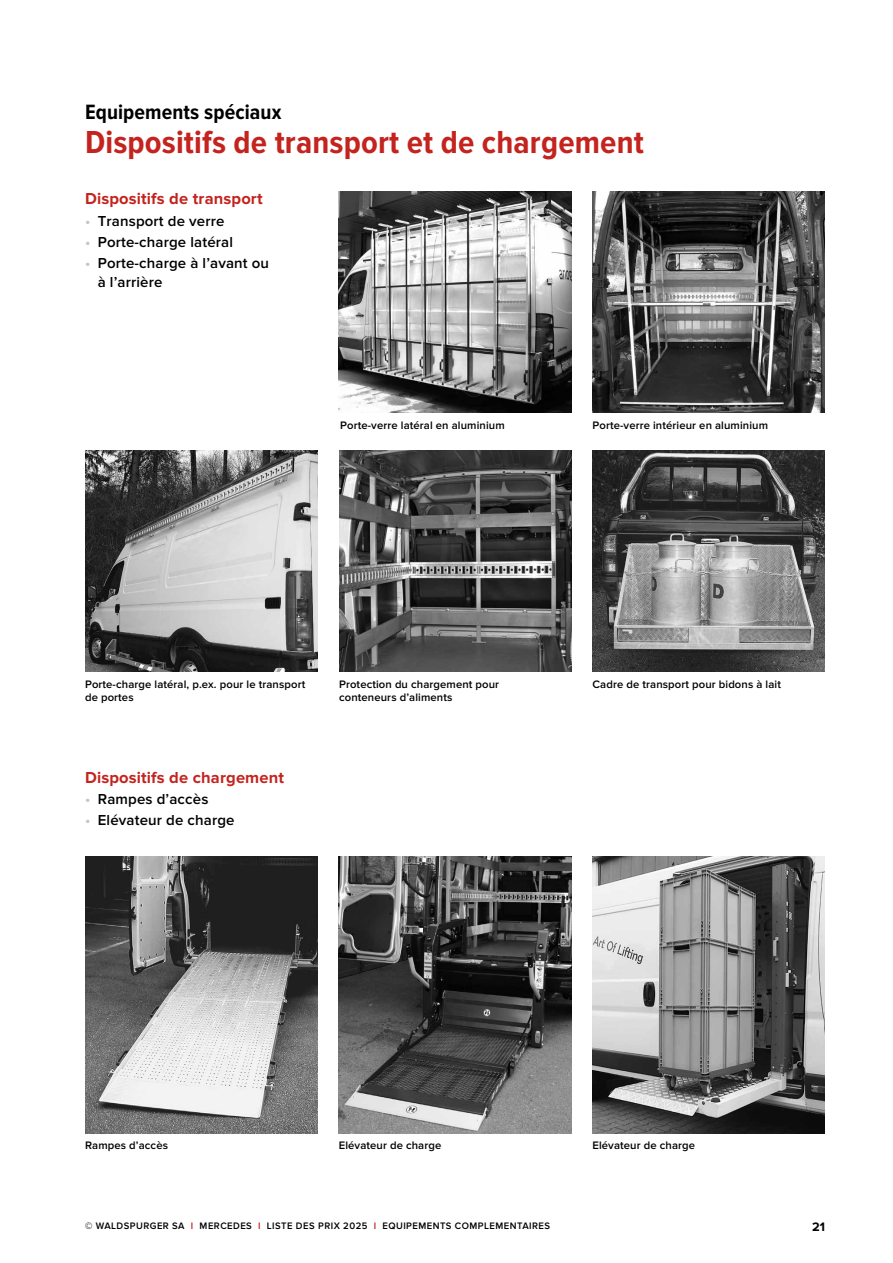
<style>
.page{position:relative;width:893px;height:1263px;background:#fff}
.page>*{position:absolute;margin:0;border:0;box-sizing:border-box;transform-origin:0 0}
.t1{font:700 33px "Proxima Nova Cond";letter-spacing:.005em;color:#c4231e}
.t2{font:700 21.45px "Proxima Nova Cond";letter-spacing:.005em;color:#000}
.t3{font:700 16.5px "Proxima Nova";letter-spacing:.01em;color:#c4231e}
.t4{font:600 15px/18.8px "Proxima Nova";letter-spacing:.01em;color:#000}
.t5{font:700 12.75px "Proxima Nova";color:#000}
.t6{font:600 11.25px/12.5px "Proxima Nova";letter-spacing:.01em;color:#000}
.t7{font:600 9.75px "Proxima Nova";letter-spacing:.05em;color:#000}
.s1{color:#c6c6c6}
.s2{color:#c4231e}
</style>
<div class="page">
<img style="left:592px;top:857px;width:233px;height:276px">
<img style="left:592px;top:191px;width:233px;height:222px">
<img style="left:339px;top:191px;width:232px;height:221px">
<img style="left:85px;top:451px;width:232px;height:221px">
<img style="left:592px;top:451px;width:233px;height:221px">
<img style="left:339px;top:451px;width:232px;height:221px">
<img style="left:85px;top:857px;width:232px;height:276px">
<img style="left:339px;top:857px;width:232px;height:276px">
<h2 class="t2" style="left:85px;top:100px;width:198px">Equipements spéciaux</h2>
<h1 class="t1" style="left:85px;top:124px;width:560px">Dispositifs de transport et de chargement</h1>
<h3 class="t3" style="left:85px;top:189px;width:179px">Dispositifs de transport</h3>
<h3 class="t4" style="left:85px;top:212px;width:141px"><span class="s1">•</span> Transport de verre</h3>
<h3 class="t4" style="left:85px;top:233px;width:149px"><span class="s1">•</span> Porte-charge latéral</h3>
<h3 class="t4" style="left:98px;top:254px;width:173px;text-indent:-13px"><span class="s1">•</span> Porte-charge à l’avant ou à l’arrière</h3>
<p class="t6" style="left:340px;top:419px;width:166px">Porte-verre latéral en aluminium</p>
<p class="t6" style="left:592px;top:419px;width:177px">Porte-verre intérieur en aluminium</p>
<p class="t6" style="left:85px;top:678px;width:222px">Porte-charge latéral, p.ex. pour le transport de portes</p>
<h3 class="t3" style="left:85px;top:768px;width:201px">Dispositifs de chargement</h3>
<h3 class="t4" style="left:85px;top:790px;width:125px"><span class="s1">•</span> Rampes d’accès</h3>
<h3 class="t4" style="left:85px;top:811px;width:151px"><span class="s1">•</span> Elévateur de charge</h3>
<p class="t6" style="left:339px;top:678px;width:162px">Protection du chargement pour conteneurs d’aliments</p>
<p class="t6" style="left:592px;top:678px;width:190px">Cadre de transport pour bidons à lait</p>
<p class="t6" style="left:85px;top:1139px;width:84px">Rampes d’accès</p>
<p class="t6" style="left:339px;top:1139px;width:104px">Elévateur de charge</p>
<p class="t6" style="left:592px;top:1139px;width:104px">Elévateur de charge</p>
<p class="t7" style="left:85px;top:1220px;width:466px">© WALDSPURGER SA <span class="s2">I</span> MERCEDES <span class="s2">I</span> LISTE DES PRIX 2025 <span class="s2">I</span> EQUIPEMENTS COMPLEMENTAIRES</p>
<p class="t5" style="left:812px;top:1219px;width:14px">21</p>
</div>
